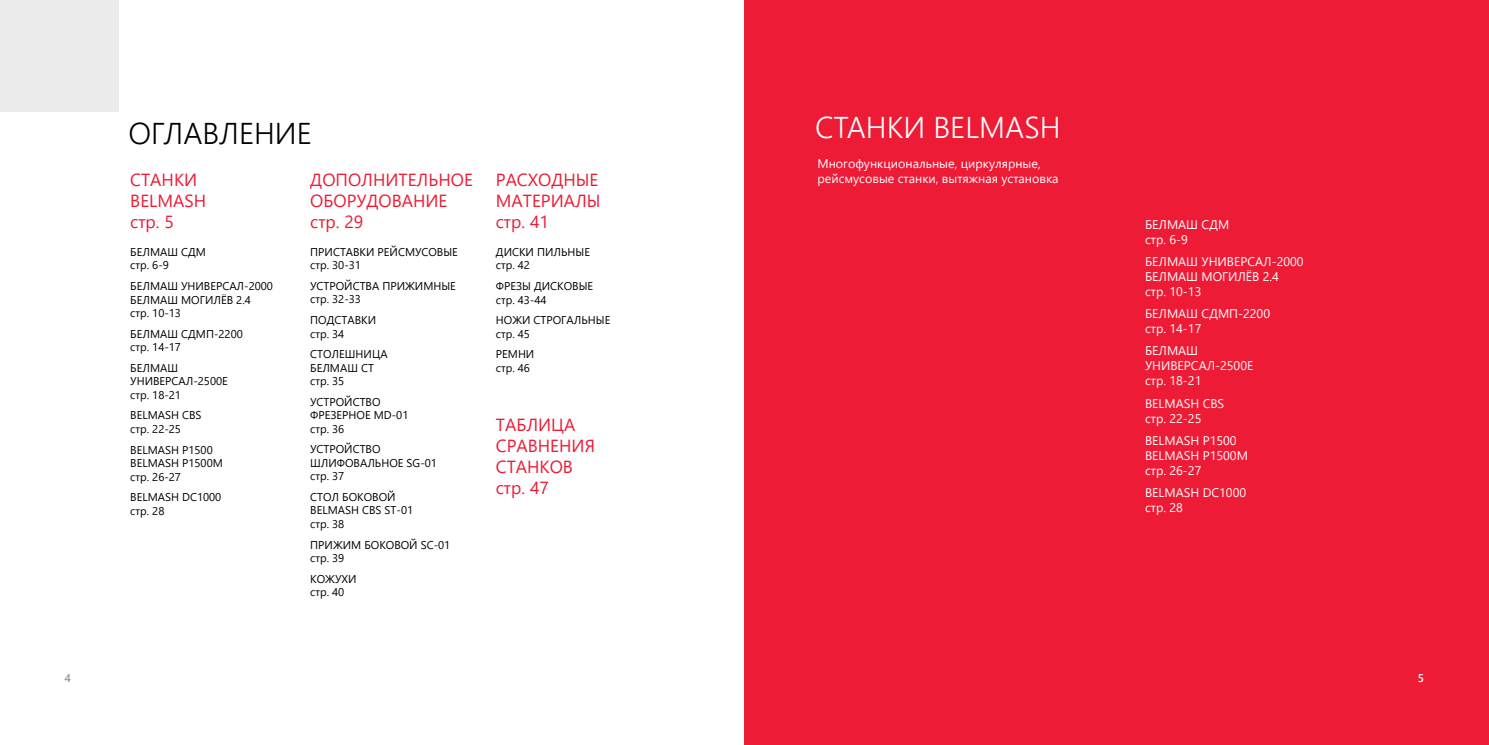
<style>
.page{position:relative;width:1489px;height:745px;background:#fff}
.page>*{position:absolute;margin:0;border:0;box-sizing:border-box;transform-origin:0 0}
.t1{font:300 30px "Segoe UI";color:#fff}
.t2{font:300 30px "Segoe UI";color:#000}
.t3{font:17.5px/21px "Segoe UI";color:#ed1b35}
.t4{font:12.5px/15px "Segoe UI";color:#fff}
.t5{font:11.25px/13.5px "Segoe UI";color:#000}
.t6{font:600 11.25px "Segoe UI";color:#fff}
.t7{font:600 11.25px "Segoe UI";color:#939598}
</style>
<div class="page">
<div style="left:0;top:0;width:119px;height:112px;background:#ebebec"></div>
<div style="left:744px;top:0;width:744px;height:744px;background:#ed1b35"></div>
<p class="t7" style="left:64px;top:668px;width:8px">4</p>
<h1 class="t2" style="left:128px;top:109px;width:185px">ОГЛАВЛЕНИЕ</h1>
<h2 class="t3" style="left:130px;top:168px;width:77px">CТАНКИ<br>BELMASH стр. 5</h2>
<p class="t5" style="left:130px;top:245px;width:77px">БЕЛМАШ СДМ стр. 6-9</p>
<p class="t5" style="left:130px;top:279px;width:144px">БЕЛМАШ УНИВЕРСАЛ-2000<br>БЕЛМАШ МОГИЛЁВ 2.4<br>стр. 10-13</p>
<p class="t5" style="left:130px;top:326px;width:114px">БЕЛМАШ СДМП-2200 стр. 14-17</p>
<p class="t5" style="left:130px;top:360px;width:99px">БЕЛМАШ<br>УНИВЕРСАЛ-2500Е стр. 18-21</p>
<p class="t5" style="left:130px;top:408px;width:73px">BELMASH CBS стр. 22-25</p>
<p class="t5" style="left:130px;top:442px;width:94px">BELMASH P1500<br>BELMASH P1500M стр. 26-27</p>
<p class="t5" style="left:130px;top:490px;width:92px">BELMASH DC1000 стр. 28</p>
<h2 class="t3" style="left:310px;top:168px;width:164px">ДОПОЛНИТЕЛЬНОЕ<br>ОБОРУДОВАНИЕ стр. 29</h2>
<p class="t5" style="left:310px;top:244px;width:149px">ПРИСТАВКИ РЕЙСМУСОВЫЕ стр. 30-31</p>
<p class="t5" style="left:310px;top:279px;width:147px">УСТРОЙСТВА ПРИЖИМНЫЕ стр. 32-33</p>
<p class="t5" style="left:310px;top:313px;width:67px">ПОДСТАВКИ стр. 34</p>
<p class="t5" style="left:310px;top:347px;width:79px">СТОЛЕШНИЦА<br>БЕЛМАШ СТ стр. 35</p>
<p class="t5" style="left:310px;top:394px;width:100px">УСТРОЙСТВО<br>ФРЕЗЕРНОЕ MD-01 стр. 36</p>
<p class="t5" style="left:310px;top:442px;width:128px">УСТРОЙСТВО<br>ШЛИФОВАЛЬНОЕ SG-01 стр. 37</p>
<p class="t5" style="left:310px;top:489px;width:104px">СТОЛ БОКОВОЙ<br>BELMASH CBS ST-01 стр. 38</p>
<p class="t5" style="left:310px;top:537px;width:142px">ПРИЖИМ БОКОВОЙ SC-01 стр. 39</p>
<p class="t5" style="left:310px;top:571px;width:48px">КОЖУХИ стр. 40</p>
<h2 class="t3" style="left:496px;top:168px;width:106px">РАСХОДНЫЕ<br>МАТЕРИАЛЫ стр. 41</h2>
<p class="t5" style="left:496px;top:245px;width:96px">ДИСКИ ПИЛЬНЫЕ стр. 42</p>
<p class="t5" style="left:496px;top:279px;width:99px">ФРЕЗЫ ДИСКОВЫЕ стр. 43-44</p>
<p class="t5" style="left:496px;top:313px;width:116px">НОЖИ СТРОГАЛЬНЫЕ стр. 45</p>
<p class="t5" style="left:496px;top:347px;width:40px">РЕМНИ стр. 46</p>
<h2 class="t3" style="left:496px;top:413px;width:101px">ТАБЛИЦА<br>СРАВНЕНИЯ<br>СТАНКОВ стр. 47</h2>
<h1 class="t1" style="left:815px;top:103px;width:247px">CТАНКИ BELMASH</h1>
<p class="t4" style="left:817px;top:156px;width:242px">Многофункциональные, циркулярные, рейсмусовые станки, вытяжная установка</p>
<p class="t4" style="left:1144px;top:217px;width:86px">БЕЛМАШ СДМ стр. 6-9</p>
<p class="t4" style="left:1144px;top:254px;width:160px">БЕЛМАШ УНИВЕРСАЛ-2000<br>БЕЛМАШ МОГИЛЁВ 2.4<br>стр. 10-13</p>
<p class="t4" style="left:1144px;top:306px;width:126px">БЕЛМАШ СДМП-2200 стр. 14-17</p>
<p class="t4" style="left:1144px;top:343px;width:110px">БЕЛМАШ<br>УНИВЕРСАЛ-2500Е стр. 18-21</p>
<p class="t4" style="left:1144px;top:395px;width:81px">BELMASH CBS стр. 22-25</p>
<p class="t4" style="left:1144px;top:432px;width:104px">BELMASH P1500<br>BELMASH P1500M стр. 26-27</p>
<p class="t4" style="left:1144px;top:484px;width:103px">BELMASH DC1000 стр. 28</p>
<p class="t6" style="left:1417px;top:668px;width:8px">5</p>
</div>
